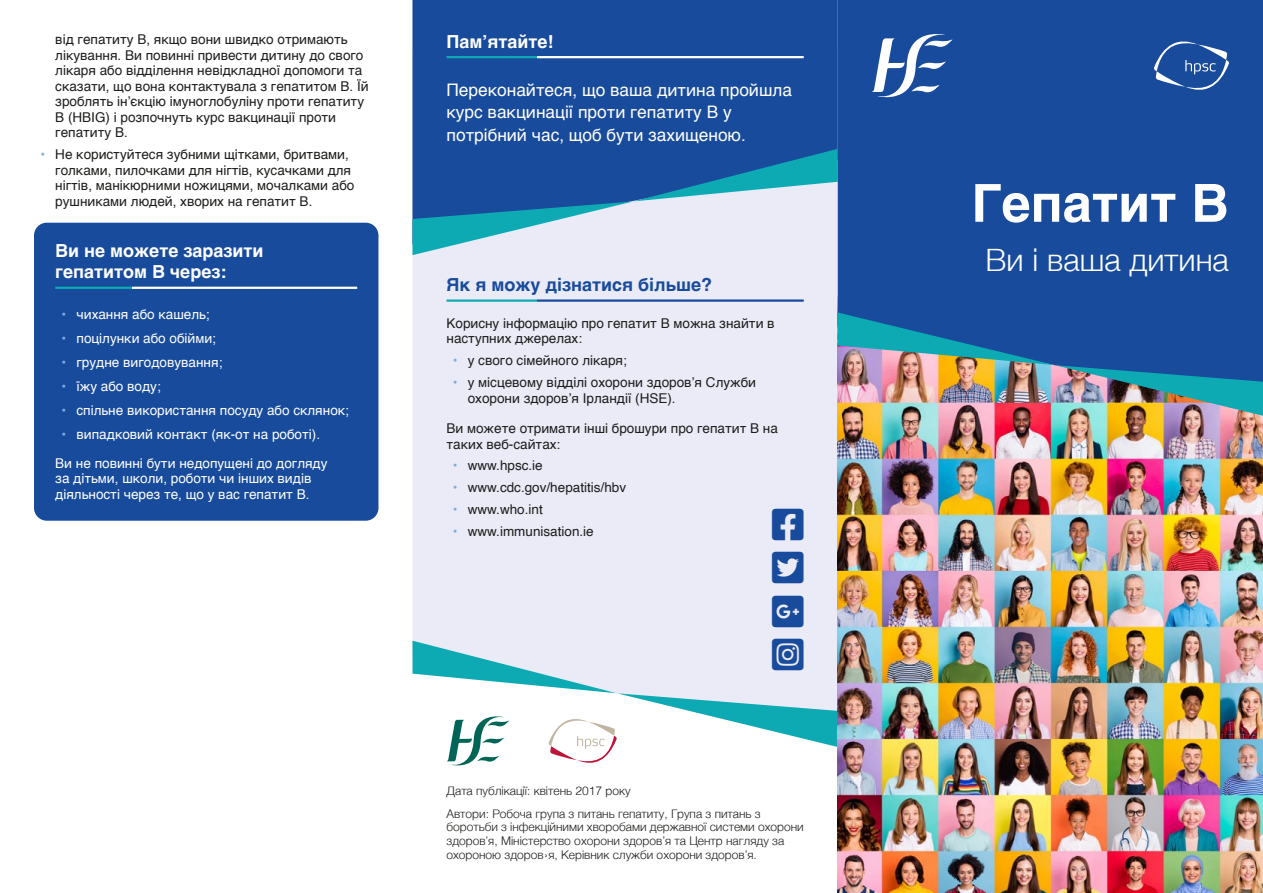
<style>
.page{position:relative;width:1263px;height:893px;background:#fff}
.page>*{position:absolute;margin:0;border:0;box-sizing:border-box;transform-origin:0 0}
.t1{font:700 52.5px "Helvetica";color:#fff}
.t2{font:300 31.5px "Helvetica";color:#fff}
.heads_underlined{font:700 18px/20.7px "Helvetica";color:#fff}
.heads_underlined-2{font:700 18px "Helvetica";color:#184b9b}
.body_white{font:17.25px/22.5px "Helvetica";color:#fff}
.body{font:13.5px/15.5px "Helvetica";color:#1d1d1b}
.body-2{font:13.5px/15.6px "Helvetica";color:#fff}
.t3{font:300 12px/13.8px "Helvetica";color:#1d1d1b}
.s1{color:#7eaede}
</style>
<div class="page">
<div style="left:412px;top:255px;width:426px;height:384px;background:#eaebf7"></div>
<div style="left:412px;top:0;width:426px;height:149px;background:#184b9b"></div>
<svg style="left:412px;top:149px;width:426px;height:106px;background:#6e9dc5"></svg>
<div style="left:34px;top:223px;width:344px;height:298px;background:#184b9b;border-radius:13px"></div>
<hr style="left:55px;top:287px;width:302px;height:2px;background:#fff">
<img style="left:838px;top:416px;width:425px;height:477px">
<div style="left:838px;top:0;width:425px;height:313px;background:#184b9b"></div>
<img style="left:838px;top:313px;width:425px;height:103px">
<svg style="left:872px;top:29px;width:81px;height:73px"></svg>
<svg style="left:1154px;top:37px;width:75px;height:58px;background:#3461a7"></svg>
<hr style="left:446px;top:299px;width:358px;height:3px;background:#fff">
<hr style="left:446px;top:56px;width:358px;height:2px;background:#fff">
<svg style="left:772px;top:509px;width:32px;height:31px"></svg>
<svg style="left:772px;top:552px;width:32px;height:32px"></svg>
<svg style="left:772px;top:595px;width:32px;height:32px"></svg>
<svg style="left:412px;top:639px;width:426px;height:130px"></svg>
<p class="body" style="left:55px;top:32px;width:315px">від гепатиту В, якщо вони швидко отримають лікування. Ви повинні привести дитину до свого лікаря або відділення невідкладної допомоги та сказати, що вона контактувала з гепатитом B. Їй зроблять ін’єкцію імуноглобуліну проти гепатиту B (HBIG) і розпочнуть курс вакцинації проти гепатиту B.</p>
<p class="body" style="left:55px;top:147px;width:301px;text-indent:-15px"><span class="s1">•</span> Не користуйтеся зубними щітками, бритвами, голками, пилочками для нігтів, кусачками для нігтів, манікюрними ножицями, мочалками або рушниками людей, хворих на гепатит В.</p>
<p class="heads_underlined" style="left:55px;top:243px;width:210px">Ви не можете заразити гепатитом В через:</p>
<p class="body-2" style="left:62px;top:307px;width:150px"><span class="s1">•</span> чихання або кашель;</p>
<p class="body-2" style="left:62px;top:331px;width:156px"><span class="s1">•</span> поцілунки або обійми;</p>
<p class="body-2" style="left:62px;top:355px;width:162px"><span class="s1">•</span> грудне вигодовування;</p>
<p class="body-2" style="left:62px;top:379px;width:101px"><span class="s1">•</span> їжу або воду;</p>
<p class="body-2" style="left:62px;top:403px;width:289px"><span class="s1">•</span> спільне використання посуду або склянок;</p>
<p class="body-2" style="left:62px;top:427px;width:260px"><span class="s1">•</span> випадковий контакт (як-от на роботі).</p>
<p class="body-2" style="left:55px;top:455px;width:274px">Ви не повинні бути недопущені до догляду за дітьми, школи, роботи чи інших видів діяльності через те, що у вас гепатит B.</p>
<p class="heads_underlined" style="left:446px;top:33px;width:109px">Пам’ятайте!</p>
<p class="body_white" style="left:446px;top:79px;width:347px">Переконайтеся, що ваша дитина пройшла курс вакцинації проти гепатиту В у потрібний час, щоб бути захищеною.</p>
<p class="heads_underlined-2" style="left:446px;top:274px;width:267px">Як я можу дізнатися більше?</p>
<p class="body" style="left:446px;top:316px;width:330px">Корисну інформацію про гепатит В можна знайти в наступних джерелах:</p>
<p class="body" style="left:453px;top:353px;width:176px"><span class="s1">•</span> у свого сімейного лікаря;</p>
<p class="body" style="left:468px;top:375px;width:290px;text-indent:-15px"><span class="s1">•</span> у місцевому відділі охорони здоров’я Служби охорони здоров’я Ірландії (HSE).</p>
<p class="body" style="left:446px;top:421px;width:333px">Ви можете отримати інші брошури про гепатит В на таких веб-сайтах:</p>
<p class="body" style="left:453px;top:458px;width:91px"><span class="s1">•</span> www.hpsc.ie</p>
<p class="body" style="left:453px;top:480px;width:175px"><span class="s1">•</span> www.cdc.gov/hepatitis/hbv</p>
<p class="body" style="left:453px;top:502px;width:91px"><span class="s1">•</span> www.who.int</p>
<p class="body" style="left:453px;top:524px;width:142px"><span class="s1">•</span> www.immunisation.ie</p>
<p class="t3" style="left:446px;top:783px;width:186px">Дата публікації: квітень 2017 року</p>
<p class="t3" style="left:446px;top:805px;width:359px">Автори: Робоча група з питань гепатиту, Група з питань з боротьби з інфекційними хворобами державної системи охорони здоров’я, Міністерство охорони здоров’я та Центр нагляду за охороною здоров›я, Керівник служби охорони здоров’я.</p>
<p class="t1" style="left:971px;top:171px;width:259px">Гепатит B</p>
<p class="t2" style="left:985px;top:233px;width:245px">Ви і ваша дитина</p>
</div>
